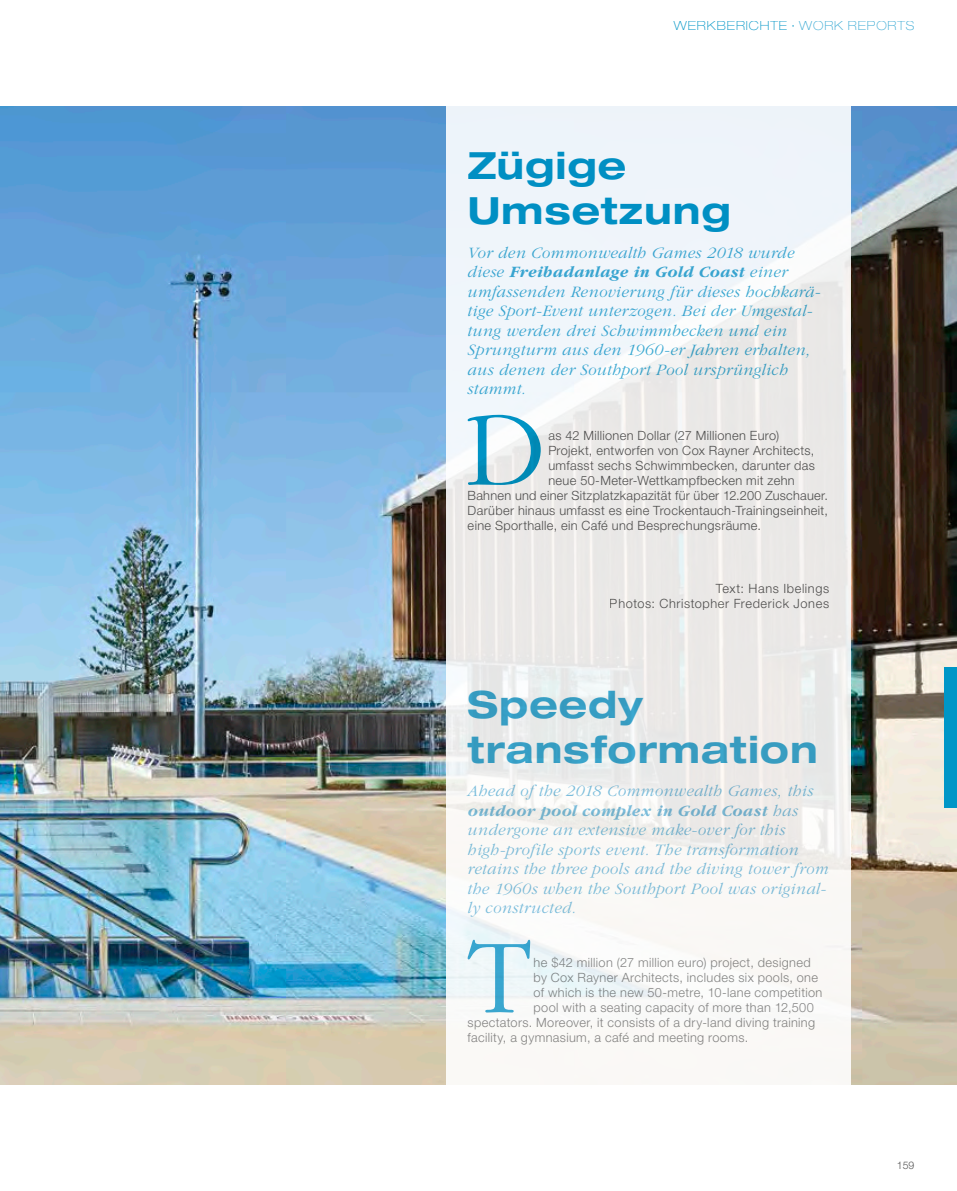
<style>
.page{position:relative;width:957px;height:1191px;background:#fff}
.page>*{position:absolute;margin:0;border:0;box-sizing:border-box;transform-origin:0 0}
.t1{font:300 109.05px "Garamond";color:#0096c7}
.t2{font:300 109.05px "Garamond";color:#3cabd4}
.t3{font:700 expanded 37.5px/45px "Helvetica Neue LT Pro";letter-spacing:.025em;color:#3cabd4}
.t4{font:700 expanded 37.5px/45px "Helvetica Neue LT Pro";letter-spacing:.02em;color:#0096c7}
.t5{font:italic 300 16.5px/19.5px "Garamond";letter-spacing:.025em;color:#3cabd4}
.t6{font:italic 300 16.5px/19.5px "Garamond";letter-spacing:.02em;color:#7cbfdf}
.t7{font:300 12.75px/15px "Helvetica Neue LT Pro";letter-spacing:.03em;color:#555;text-align:right}
.t8{font:300 12.75px "Helvetica Neue LT Pro";letter-spacing:.025em;color:#868686}
.t9{font:100 expanded 12.75px "Helvetica Neue LT Pro";letter-spacing:.07em;color:#0096c7}
.t10{font:300 10.5px "Helvetica Neue LT Pro";color:#555}
.s1{color:#3cabd4}
.s2{font-weight:700}
</style>
<div class="page">
<img style="left:0;top:106px;width:957px;height:978px">
<svg style="left:446px;top:106px;width:404px;height:978px"></svg>
<div style="left:944px;top:668px;width:13px;height:140px;background:#0096c7"></div>
<p class="t9" style="left:674px;top:18px;width:242px">WERKBERICHTE · <span class="s1">WORK REPORTS</span></p>
<h2 class="t4" style="left:467px;top:141px;width:264px">Zügige<br>Umsetzung</h2>
<p class="t5" style="left:467px;top:243px;width:354px">Vor den Commonwealth Games 2018 wurde diese <span class="s2">Freibadanlage in Gold Coast</span> einer umfassenden Renovierung für dieses hochkarä&shy;tige Sport-Event unterzogen. Bei der Umgestal&shy;tung werden drei Schwimmbecken und ein Sprungturm aus den 1960-er Jahren erhalten, aus denen der Southport Pool ursprünglich stammt.</p>
<h1 class="t1" style="left:465px;top:393px;width:82px">D</h1>
<p class="t7" style="left:548px;top:427px;width:232px">as 42 Millionen Dollar (27 Millionen Euro)</p>
<p class="t7" style="left:548px;top:442px;width:267px">Projekt, entworfen von Cox Rayner Architects,</p>
<p class="t7" style="left:548px;top:457px;width:268px">umfasst sechs Schwimmbecken, darunter das</p>
<p class="t7" style="left:548px;top:472px;width:248px">neue 50-Meter-Wettkampfbecken mit zehn</p>
<p class="t7" style="left:467px;top:487px;width:362px">Bahnen und einer Sitzplatzkapazität für über 12.200 Zuschauer.</p>
<p class="t7" style="left:467px;top:502px;width:362px">Darüber hinaus umfasst es eine Trockentauch-Trainingseinheit,</p>
<p class="t7" style="left:467px;top:517px;width:295px">eine Sporthalle, ein Café und Besprechungsräume.</p>
<p class="t7" style="left:610px;top:580px;width:221px">Text: Hans Ibelings<br>Photos: Christopher Frederick Jones</p>
<h2 class="t3" style="left:467px;top:680px;width:352px">Speedy transformation</h2>
<p class="t6" style="left:467px;top:781px;width:362px">Ahead of the 2018 Commonwealth Games, this <span class="s2">outdoor pool complex in Gold Coast</span> has undergone an extensive make-over for this high-profile sports event. The transformation retains the three pools and the diving tower from the 1960s when the Southport Pool was original&shy;ly constructed.</p>
<h1 class="t2" style="left:467px;top:920px;width:65px">T</h1>
<p class="t8" style="left:533px;top:954px;width:279px">he $42 million (27 million euro) project, designed</p>
<p class="t8" style="left:533px;top:969px;width:286px">by Cox Rayner Architects, includes six pools, one</p>
<p class="t8" style="left:533px;top:984px;width:290px">of which is the new 50-metre, 10-lane competition</p>
<p class="t8" style="left:533px;top:999px;width:282px">pool with a seating capacity of more than 12,500</p>
<p class="t8" style="left:467px;top:1014px;width:349px">spectators. Moreover, it consists of a dry-land diving training</p>
<p class="t8" style="left:467px;top:1029px;width:282px">facility, a gymnasium, a café and meeting rooms.</p>
<p class="t10" style="left:897px;top:1158px;width:19px">159</p>
</div>
